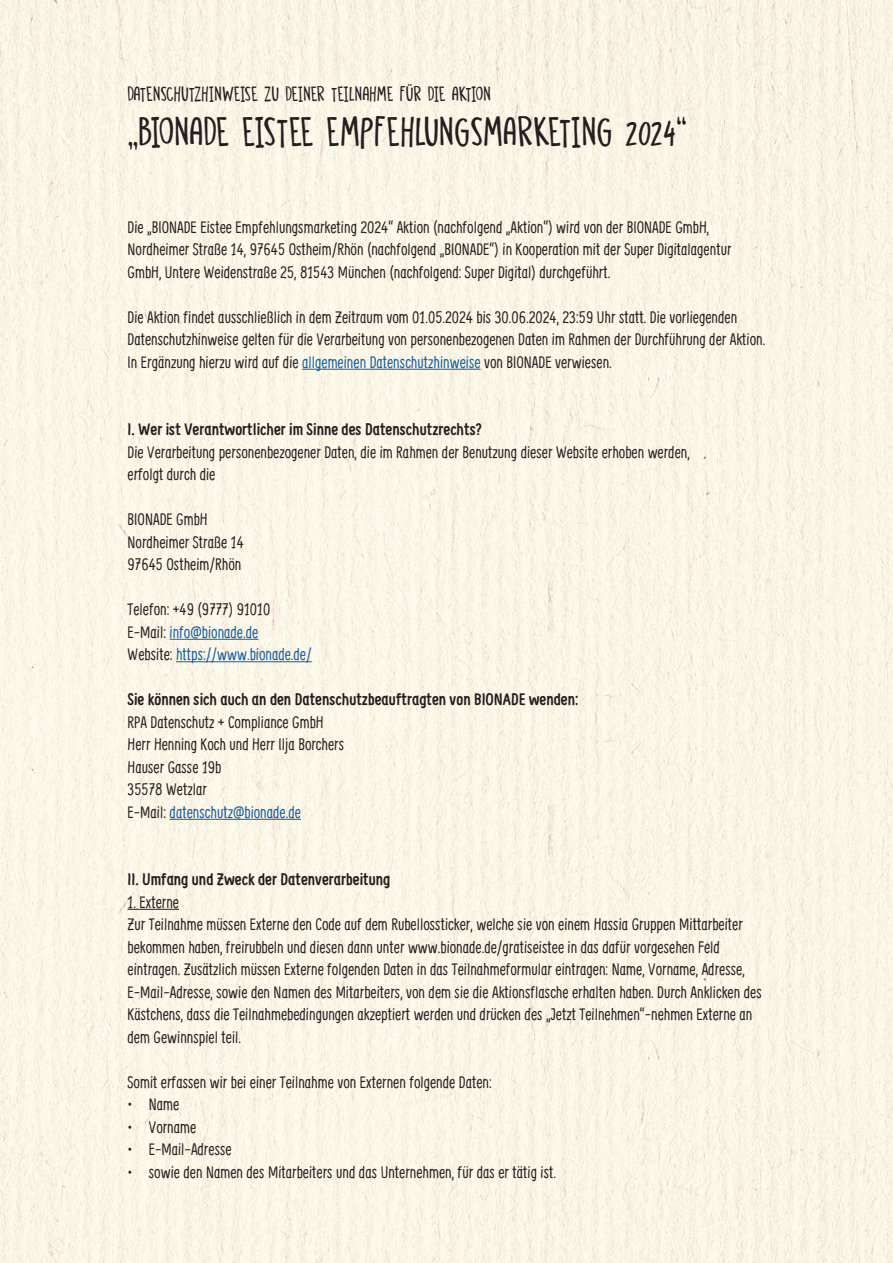
<style>
.page{position:relative;width:893px;height:1263px;background:#fff}
.page>*{position:absolute;margin:0;border:0;box-sizing:border-box;transform-origin:0 0}
.t1{font:42px "Nippon Note";color:#231f20}
.t2{font:21px "Nippon Note";color:#231f20}
.t3{font:condensed 16.5px/22.5px "Supernettcn";color:#231f20}
.t4{font:700 condensed 16.5px "Supernettcn";color:#231f20}
.t5{font:condensed 16.5px "Supernettcn";color:#175d9e}
.s1{color:#175d9e}
.s2{color:#231f20}
</style>
<div class="page">
<img style="left:0;top:0;width:893px;height:1263px">
<hr style="left:302px;top:369px;width:179px;height:1px;background:#175d9e">
<hr style="left:170px;top:639px;width:88px;height:1px;background:#175d9e">
<hr style="left:176px;top:661px;width:136px;height:1px;background:#175d9e">
<hr style="left:170px;top:819px;width:131px;height:1px;background:#175d9e">
<hr style="left:128px;top:909px;width:51px;height:1px;background:#231f20">
<p class="t2" style="left:128px;top:82px;width:365px">DATENSCHUTZHINWEISE ZU DEINER TEILNAHME FÜR DIE AKTION</p>
<p class="t1" style="left:128px;top:108px;width:561px">„BIONADE EISTEE EMPFEHLUNGSMARKETING 2024“</p>
<p class="t3" style="left:128px;top:215px;width:605px">Die „BIONADE Eistee Empfehlungsmarketing 2024“ Aktion (nachfolgend „Aktion“) wird von der BIONADE GmbH,<br>Nordheimer Straße 14, 97645 Ostheim/Rhön (nachfolgend „BIONADE“) in Kooperation mit der Super Digitalagentur<br>GmbH, Untere Weidenstraße 25, 81543 München (nachfolgend: Super Digital) durchgeführt.</p>
<p class="t3" style="left:128px;top:305px;width:639px">Die Aktion findet ausschließlich in dem Zeitraum vom 01.05.2024 bis 30.06.2024, 23:59 Uhr statt. Die vorliegenden<br>Datenschutzhinweise gelten für die Verarbeitung von personenbezogenen Daten im Rahmen der Durchführung der Aktion.<br>In Ergänzung hierzu wird auf die <span class="s1">allgemeinen Datenschutzhinweise</span> von BIONADE verwiesen.</p>
<p class="t4" style="left:128px;top:418px;width:356px">I. Wer ist Verantwortlicher im Sinne des Datenschutzrechts?</p>
<p class="t3" style="left:128px;top:440px;width:564px">Die Verarbeitung personenbezogener Daten, die im Rahmen der Benutzung dieser Website erhoben werden, erfolgt durch die</p>
<p class="t3" style="left:128px;top:508px;width:82px">BIONADE GmbH</p>
<p class="t3" style="left:128px;top:530px;width:118px">Nordheimer Straße 14</p>
<p class="t3" style="left:128px;top:553px;width:115px">97645 Ostheim/Rhön</p>
<p class="t3" style="left:128px;top:598px;width:144px">Telefon: +49 (9777) 91010</p>
<p class="t5" style="left:128px;top:621px;width:132px"><span class="s2">E-Mail:</span> info@bionade.de</p>
<p class="t5" style="left:128px;top:643px;width:186px"><span class="s2">Website:</span> https://www.bionade.de/</p>
<p class="t4" style="left:128px;top:688px;width:452px">Sie können sich auch an den Datenschutzbeauftragten von BIONADE wenden:</p>
<p class="t3" style="left:128px;top:710px;width:198px">RPA Datenschutz + Compliance GmbH</p>
<p class="t3" style="left:128px;top:733px;width:218px">Herr Henning Koch und Herr Ilja Borchers</p>
<p class="t3" style="left:128px;top:755px;width:95px">Hauser Gasse 19b</p>
<p class="t3" style="left:128px;top:778px;width:81px">35578 Wetzlar</p>
<p class="t5" style="left:128px;top:801px;width:175px"><span class="s2">E-Mail:</span> datenschutz@bionade.de</p>
<p class="t4" style="left:128px;top:868px;width:264px">II. Umfang und Zweck der Datenverarbeitung</p>
<p class="t3" style="left:128px;top:890px;width:53px">1. Externe</p>
<p class="t3" style="left:128px;top:913px;width:636px">Zur Teilnahme müssen Externe den Code auf dem Rubellossticker, welche sie von einem Hassia Gruppen Mittarbeiter bekommen haben, freirubbeln und diesen dann unter www.bionade.de/gratiseistee in das dafür vorgesehen Feld eintragen. Zusätzlich müssen Externe folgenden Daten in das Teilnahmeformular eintragen: Name, Vorname, Adresse, E-Mail-Adresse, sowie den Namen des Mitarbeiters, von dem sie die Aktionsflasche erhalten haben. Durch Anklicken des Kästchens, dass die Teilnahmebedingungen akzeptiert werden und drücken des „Jetzt Teilnehmen“-nehmen Externe an dem Gewinnspiel teil.</p>
<p class="t3" style="left:128px;top:1070px;width:366px">Somit erfassen wir bei einer Teilnahme von Externen folgende Daten:</p>
<p class="t3" style="left:128px;top:1093px;width:53px">• Name</p>
<p class="t3" style="left:128px;top:1115px;width:70px">• Vorname</p>
<p class="t3" style="left:128px;top:1138px;width:106px">• E-Mail-Adresse</p>
<p class="t3" style="left:128px;top:1160px;width:430px">• sowie den Namen des Mitarbeiters und das Unternehmen, für das er tätig ist.</p>
</div>
